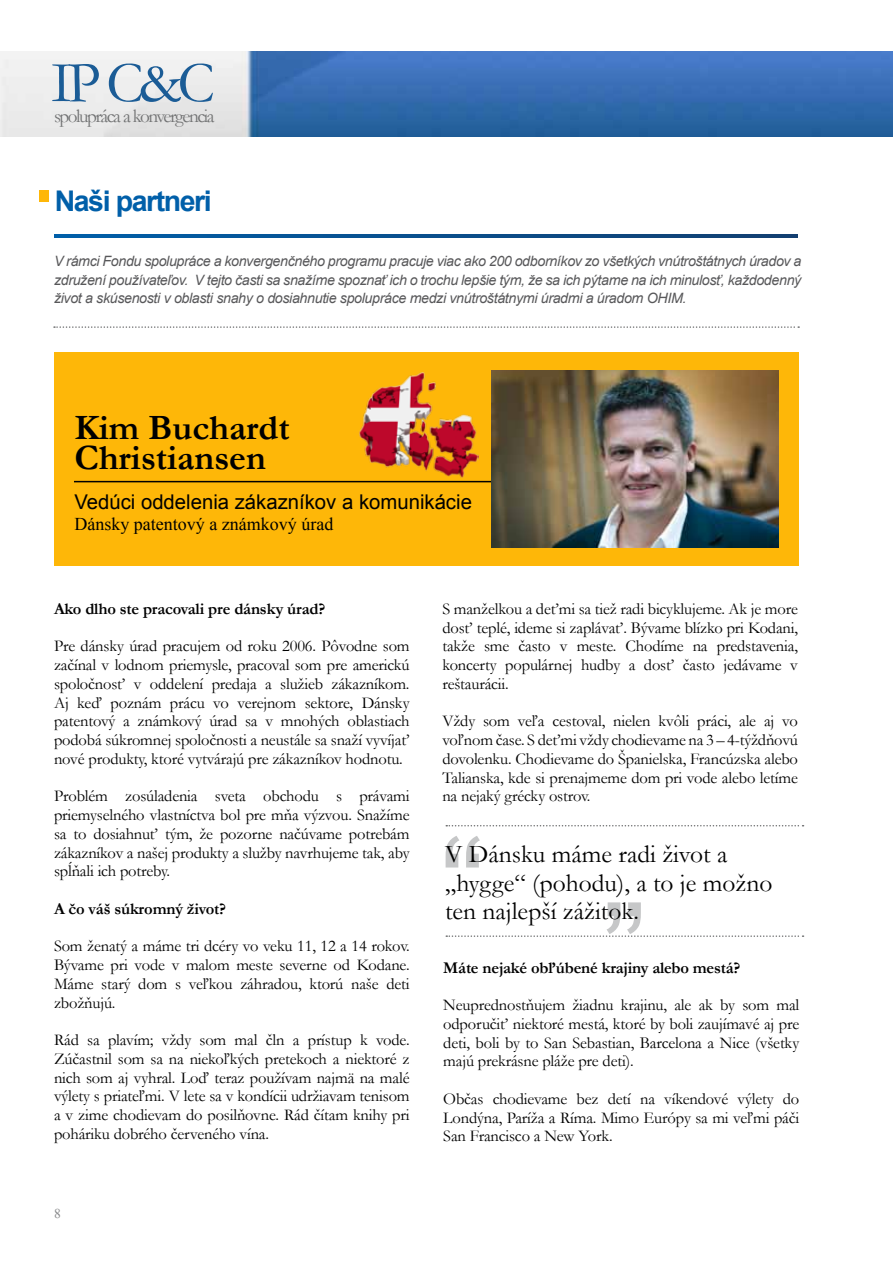
<style>
.page{position:relative;width:893px;height:1263px;background:#fff}
.page>*{position:absolute;margin:0;border:0;box-sizing:border-box;transform-origin:0 0}
.t1{font:135.3px "Arial";color:#c6c7c8}
.t2{font:58.65px "Garamond";color:#1b5c96}
.t3{font:700 36px/30px "Garamond";color:#000}
.t4{font:700 28.5px "Arial";letter-spacing:-.05em;color:#005fa9}
.t5{font:25.5px/28.5px "Garamond";color:#000}
.t6{font:20.25px "Arial";color:#000}
.t7{font:19.2px "Garamond";letter-spacing:-.075em;color:#707172}
.t8{font:18px "Times New Roman";color:#000}
.t9{font:16.5px/18.8px "Garamond";letter-spacing:-.01em;color:#000;text-align:justify}
.t10{font:700 16.5px "Garamond";letter-spacing:-.01em;color:#000}
.t11{font:italic 14.25px/18.8px "Arial";letter-spacing:-.025em;color:#58585a;text-align:justify}
.t12{font:13.5px "Times New Roman";color:#87888a}
</style>
<div class="page">
<svg style="left:54px;top:326px;width:745px;height:2px"></svg>
<svg style="left:55px;top:235px;width:743px;height:3px;background:#094f8c"></svg>
<div style="left:39px;top:190px;width:10px;height:12px;background:#feb708"></div>
<svg style="left:446px;top:825px;width:357px;height:1px"></svg>
<svg style="left:446px;top:935px;width:357px;height:2px"></svg>
<div style="left:54px;top:352px;width:745px;height:214px;background:#feb708"></div>
<hr style="left:74px;top:481px;width:499px;height:1px;background:#000">
<img style="left:492px;top:370px;width:286px;height:178px">
<img style="left:359px;top:372px;width:120px;height:105px">
<img style="left:0;top:51px;width:893px;height:85px">
<h2 class="t2" style="left:51px;top:43px;width:165px">IP C&amp;C</h2>
<p class="t7" style="left:54px;top:103px;width:162px">spolupráca a konvergencia</p>
<h3 class="t4" style="left:55px;top:182px;width:159px">Naši partneri</h3>
<p class="t11" style="left:54px;top:252px;width:749px">V rámci Fondu spolupráce a konvergenčného programu pracuje viac ako 200 odborníkov zo všetkých vnútroštátnych úradov a združení používateľov. V tejto časti sa snažíme spoznať ich o trochu lepšie tým, že sa ich pýtame na ich minulosť, každodenný život a skúsenosti v oblasti snahy o dosiahnutie spolupráce medzi vnútroštátnymi úradmi a úradom OHIM.</p>
<h3 class="t3" style="left:74px;top:413px;width:217px">Kim Buchardt<br>Christiansen</h3>
<p class="t6" style="left:74px;top:488px;width:399px">Vedúci oddelenia zákazníkov a komunikácie</p>
<p class="t8" style="left:74px;top:512px;width:260px">Dánsky patentový a známkový úrad</p>
<p class="t10" style="left:54px;top:597px;width:273px">Ako dlho ste pracovali pre dánsky úrad?</p>
<p class="t9" style="left:54px;top:636px;width:357px">Pre dánsky úrad pracujem od roku 2006. Pôvodne som začínal v lodnom priemysle, pracoval som pre americkú spoločnosť v oddelení predaja a služieb zákazníkom.<br>Aj keď poznám prácu vo verejnom sektore, Dánsky patentový a známkový úrad sa v mnohých oblastiach podobá súkromnej spoločnosti a neustále sa snaží vyvíjať nové produkty, ktoré vytvárajú pre zákazníkov hodnotu.</p>
<p class="t9" style="left:54px;top:786px;width:357px">Problém zosúladenia sveta obchodu s právami priemyselného vlastníctva bol pre mňa výzvou. Snažíme sa to dosiahnuť tým, že pozorne načúvame potrebám zákazníkov a našej produkty a služby navrhujeme tak, aby spĺňali ich potreby.</p>
<p class="t10" style="left:54px;top:897px;width:173px">A čo váš súkromný život?</p>
<p class="t9" style="left:54px;top:936px;width:357px">Som ženatý a máme tri dcéry vo veku 11, 12 a 14 rokov.<br>Bývame pri vode v malom meste severne od Kodane.<br>Máme starý dom s veľkou záhradou, ktorú naše deti zbožňujú.</p>
<p class="t9" style="left:54px;top:1030px;width:357px">Rád sa plavím; vždy som mal čln a prístup k vode.<br>Zúčastnil som sa na niekoľkých pretekoch a niektoré z nich som aj vyhral. Loď teraz používam najmä na malé výlety s priateľmi. V lete sa v kondícii udržiavam tenisom a v zime chodievam do posilňovne. Rád čítam knihy pri poháriku dobrého červeného vína.</p>
<p class="t12" style="left:54px;top:1205px;width:8px">8</p>
<p class="t9" style="left:442px;top:599px;width:357px">S manželkou a deťmi sa tiež radi bicyklujeme. Ak je more dosť teplé, ideme si zaplávať. Bývame blízko pri Kodani, takže sme často v meste. Chodíme na predstavenia, koncerty populárnej hudby a dosť často jedávame v reštaurácii.</p>
<p class="t9" style="left:442px;top:711px;width:357px">Vždy som veľa cestoval, nielen kvôli práci, ale aj vo voľnom čase. S deťmi vždy chodievame na 3 – 4-týždňovú dovolenku. Chodievame do Španielska, Francúzska alebo Talianska, kde si prenajmeme dom pri vode alebo letíme na nejaký grécky ostrov.</p>
<h1 class="t1" style="left:440px;top:798px;width:47px">“</h1>
<h3 class="t5" style="left:445px;top:839px;width:329px">V Dánsku máme radi život a „hygge“ (pohodu), a to je možno ten najlepší zážitok.</h3>
<h1 class="t1" style="left:646px;top:972px;width:47px;rotate:-180deg">“</h1>
<p class="t10" style="left:443px;top:956px;width:299px">Máte nejaké obľúbené krajiny alebo mestá?</p>
<p class="t9" style="left:443px;top:995px;width:358px">Neuprednostňujem žiadnu krajinu, ale ak by som mal odporučiť niektoré mestá, ktoré by boli zaujímavé aj pre deti, boli by to San Sebastian, Barcelona a Nice (všetky majú prekrásne pláže pre deti).</p>
<p class="t9" style="left:443px;top:1089px;width:357px">Občas chodievame bez detí na víkendové výlety do Londýna, Paríža a Ríma. Mimo Európy sa mi veľmi páči San Francisco a New York.</p>
</div>
